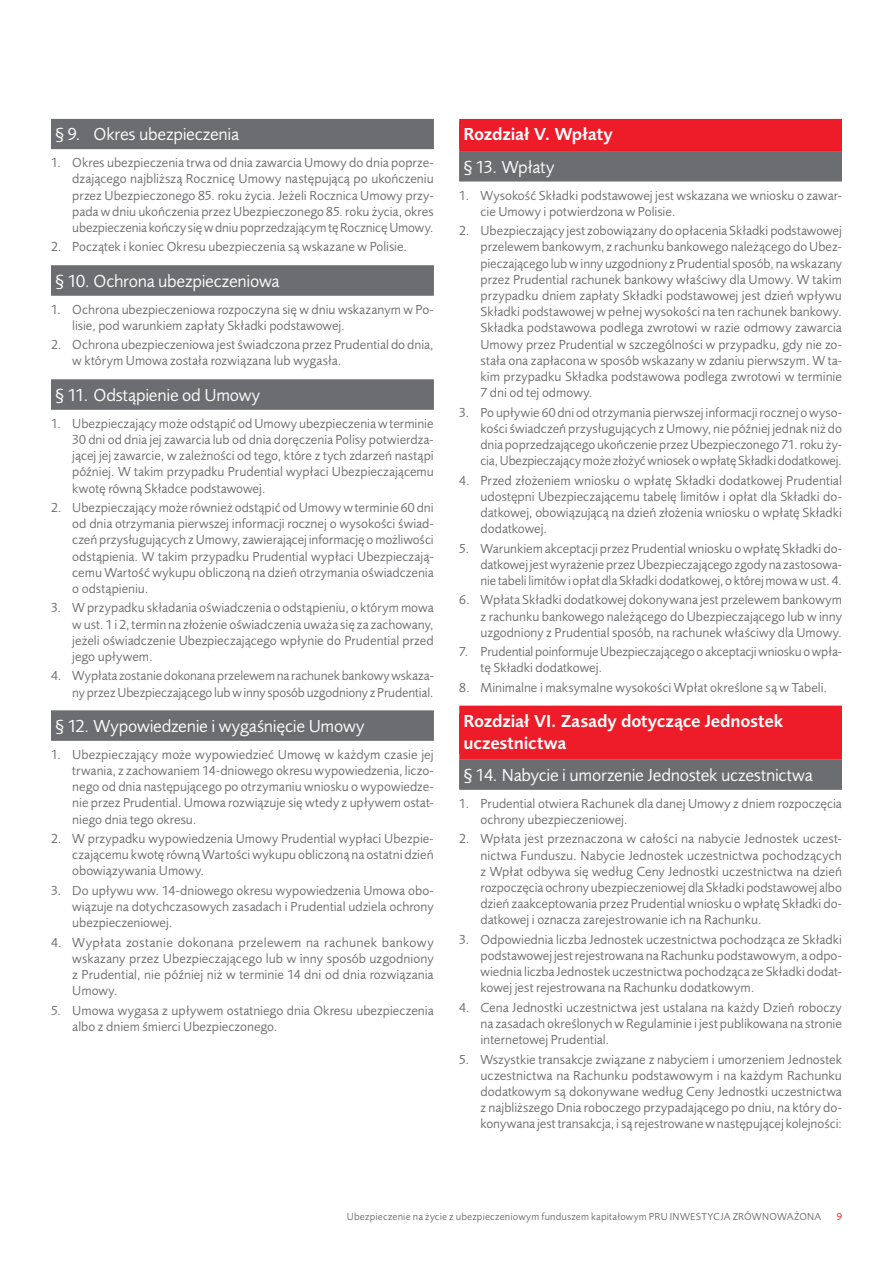
<style>
.page{position:relative;width:893px;height:1263px;background:#fff}
.page>*{position:absolute;margin:0;border:0;box-sizing:border-box;transform-origin:0 0}
.t1{font:18px "Pru Sans OT2";letter-spacing:-.01em;color:#fff}
.Rozdział_czerwony{font:600 18px/21.6px "Pru Sans OT2";letter-spacing:-.01em;color:#fff}
.t2{font:13.5px/16.2px "Pru Sans OT2";color:#6c6d70;text-align:justify}
.t3{font:10.5px "Pru Sans OT2";letter-spacing:.015em;color:#6c6d70}
.t4{font:10.5px "Pru Sans OT2";color:#ee1c28}
</style>
<div class="page">
<div style="left:51px;top:119px;width:383px;height:30px;background:#6c6d70"></div>
<div style="left:51px;top:265px;width:383px;height:30px;background:#8c8d8f"></div>
<div style="left:51px;top:266px;width:383px;height:30px;background:#6c6d70"></div>
<div style="left:51px;top:379px;width:383px;height:30px;background:#939497"></div>
<div style="left:51px;top:380px;width:383px;height:30px;background:#6c6d70"></div>
<div style="left:51px;top:710px;width:383px;height:30px;background:#9d9ea0"></div>
<div style="left:51px;top:711px;width:383px;height:30px;background:#6c6d70"></div>
<div style="left:459px;top:119px;width:383px;height:30px;background:#ee1c28"></div>
<div style="left:459px;top:121px;width:383px;height:30px;background:#ee1c28"></div>
<div style="left:459px;top:151px;width:383px;height:30px;background:#6c6d70"></div>
<div style="left:459px;top:706px;width:383px;height:30px;background:#ee1c28"></div>
<div style="left:459px;top:729px;width:383px;height:30px;background:#ee1c28"></div>
<div style="left:459px;top:759px;width:383px;height:30px;background:#976f74"></div>
<div style="left:459px;top:760px;width:383px;height:30px;background:#6c6d70"></div>
<p class="t1" style="left:55px;top:124px;width:185px">§ 9. Okres ubezpieczenia</p>
<p class="t2" style="left:72px;top:155px;width:363px;text-indent:-21px">1. Okres ubezpieczenia trwa od dnia zawarcia Umowy do dnia poprze&shy;dzającego najbliższą Rocznicę Umowy następującą po ukończeniu przez Ubezpieczonego 85. roku życia. Jeżeli Rocznica Umowy przy&shy;pada w dniu ukończenia przez Ubezpieczonego 85. roku życia, okres ubezpieczenia kończy się w dniu poprzedzającym tę Rocznicę Umowy.</p>
<p class="t2" style="left:51px;top:239px;width:355px">2. Początek i koniec Okresu ubezpieczenia są wskazane w Polisie.</p>
<p class="t1" style="left:55px;top:270px;width:226px">§ 10. Ochrona ubezpieczeniowa</p>
<p class="t2" style="left:72px;top:301px;width:363px;text-indent:-21px">1. Ochrona ubezpieczeniowa rozpoczyna się w dniu wskazanym w Po&shy;lisie, pod warunkiem zapłaty Składki podstawowej.</p>
<p class="t2" style="left:72px;top:337px;width:363px;text-indent:-21px">2. Ochrona ubezpieczeniowa jest świadczona przez Prudential do dnia, w którym Umowa została rozwiązana lub wygasła.</p>
<p class="t1" style="left:55px;top:384px;width:207px">§ 11. Odstąpienie od Umowy</p>
<p class="t2" style="left:72px;top:415px;width:363px;text-indent:-21px">1. Ubezpieczający może odstąpić od Umowy ubezpieczenia w terminie 30 dni od dnia jej zawarcia lub od dnia doręczenia Polisy potwierdza&shy;jącej jej zawarcie, w zależności od tego, które z tych zdarzeń nastąpi później. W takim przypadku Prudential wypłaci Ubezpieczającemu kwotę równą Składce podstawowej.</p>
<p class="t2" style="left:72px;top:499px;width:363px;text-indent:-21px">2. Ubezpieczający może również odstąpić od Umowy w terminie 60 dni od dnia otrzymania pierwszej informacji rocznej o wysokości świad&shy;czeń przysługujących z Umowy, zawierającej informację o możliwości odstąpienia. W takim przypadku Prudential wypłaci Ubezpieczają&shy;cemu Wartość wykupu obliczoną na dzień otrzymania oświadczenia o odstąpieniu.</p>
<p class="t2" style="left:72px;top:600px;width:363px;text-indent:-21px">3. W przypadku składania oświadczenia o odstąpieniu, o którym mowa w ust. 1 i 2, termin na złożenie oświadczenia uważa się za zachowany, jeżeli oświadczenie Ubezpieczającego wpłynie do Prudential przed jego upływem.</p>
<p class="t2" style="left:51px;top:668px;width:384px;text-align:right">4. Wypłata zostanie dokonana przelewem na rachunek bankowy wskaza&shy;ny przez Ubezpieczającego lub w inny sposób uzgodniony z Prudential.</p>
<p class="t1" style="left:55px;top:715px;width:311px">§ 12. Wypowiedzenie i wygaśnięcie Umowy</p>
<p class="t2" style="left:72px;top:746px;width:363px;text-indent:-21px">1. Ubezpieczający może wypowiedzieć Umowę w każdym czasie jej trwania, z zachowaniem 14-dniowego okresu wypowiedzenia, liczo&shy;nego od dnia następującego po otrzymaniu wniosku o wypowiedze&shy;nie przez Prudential. Umowa rozwiązuje się wtedy z upływem ostat&shy;niego dnia tego okresu.</p>
<p class="t2" style="left:72px;top:830px;width:363px;text-indent:-21px">2. W przypadku wypowiedzenia Umowy Prudential wypłaci Ubezpie&shy;czającemu kwotę równą Wartości wykupu obliczoną na ostatni dzień obowiązywania Umowy.</p>
<p class="t2" style="left:72px;top:882px;width:363px;text-indent:-21px">3. Do upływu ww. 14-dniowego okresu wypowiedzenia Umowa obo&shy;wiązuje na dotychczasowych zasadach i Prudential udziela ochrony ubezpieczeniowej.</p>
<p class="t2" style="left:72px;top:934px;width:363px;text-indent:-21px">4. Wypłata zostanie dokonana przelewem na rachunek bankowy wskazany przez Ubezpieczającego lub w inny sposób uzgodniony z Prudential, nie później niż w terminie 14 dni od dnia rozwiązania Umowy.</p>
<p class="t2" style="left:72px;top:1002px;width:363px;text-indent:-21px">5. Umowa wygasa z upływem ostatniego dnia Okresu ubezpieczenia albo z dniem śmierci Ubezpieczonego.</p>
<p class="Rozdział_czerwony" style="left:463px;top:124px;width:151px">Rozdział V. Wpłaty</p>
<p class="t1" style="left:463px;top:156px;width:92px">§ 13. Wpłaty</p>
<p class="t2" style="left:480px;top:187px;width:363px;text-indent:-21px">1. Wysokość Składki podstawowej jest wskazana we wniosku o zawar&shy;cie Umowy i potwierdzona w Polisie.</p>
<p class="t2" style="left:480px;top:222px;width:363px;text-align:left;text-indent:-21px">2. Ubezpieczający jest zobowiązany do opłacenia Składki podstawowej przelewem bankowym, z rachunku bankowego należącego do Ubez&shy;pieczającego lub w inny uzgodniony z Prudential sposób, na wskazany przez Prudential rachunek bankowy właściwy dla Umowy. W takim przypadku dniem zapłaty Składki podstawowej jest dzień wpływu Składki podstawowej w pełnej wysokości na ten rachunek bankowy.<br>Składka podstawowa podlega zwrotowi w razie odmowy zawarcia Umowy przez Prudential w szczególności w przypadku, gdy nie zo&shy;stała ona zapłacona w sposób wskazany w zdaniu pierwszym. W ta&shy;kim przypadku Składka podstawowa podlega zwrotowi w terminie 7 dni od tej odmowy.</p>
<p class="t2" style="left:480px;top:404px;width:363px;text-indent:-21px">3. Po upływie 60 dni od otrzymania pierwszej informacji rocznej o wyso&shy;kości świadczeń przysługujących z Umowy, nie później jednak niż do dnia poprzedzającego ukończenie przez Ubezpieczonego 71. roku ży&shy;cia, Ubezpieczający może złożyć wniosek o wpłatę Składki dodatkowej.</p>
<p class="t2" style="left:480px;top:472px;width:363px;text-indent:-21px">4. Przed złożeniem wniosku o wpłatę Składki dodatkowej Prudential udostępni Ubezpieczającemu tabelę limitów i opłat dla Składki do&shy;datkowej, obowiązującą na dzień złożenia wniosku o wpłatę Składki dodatkowej.</p>
<p class="t2" style="left:480px;top:540px;width:363px;text-indent:-21px">5. Warunkiem akceptacji przez Prudential wniosku o wpłatę Składki do&shy;datkowej jest wyrażenie przez Ubezpieczającego zgody na zastosowa&shy;nie tabeli limitów i opłat dla Składki dodatkowej, o której mowa w ust. 4.</p>
<p class="t2" style="left:480px;top:592px;width:363px;text-indent:-21px">6. Wpłata Składki dodatkowej dokonywana jest przelewem bankowym z rachunku bankowego należącego do Ubezpieczającego lub w inny uzgodniony z Prudential sposób, na rachunek właściwy dla Umowy.</p>
<p class="t2" style="left:480px;top:643px;width:363px;text-indent:-21px">7. Prudential poinformuje Ubezpieczającego o akceptacji wniosku o wpła&shy;tę Składki dodatkowej.</p>
<p class="t2" style="left:459px;top:679px;width:367px">8. Minimalne i maksymalne wysokości Wpłat określone są w Tabeli.</p>
<p class="Rozdział_czerwony" style="left:463px;top:710px;width:321px">Rozdział VI. Zasady dotyczące Jednostek uczestnictwa</p>
<p class="t1" style="left:463px;top:764px;width:351px">§ 14. Nabycie i umorzenie Jednostek uczestnictwa</p>
<p class="t2" style="left:480px;top:795px;width:363px;text-indent:-21px">1. Prudential otwiera Rachunek dla danej Umowy z dniem rozpoczęcia ochrony ubezpieczeniowej.</p>
<p class="t2" style="left:480px;top:831px;width:363px;text-indent:-21px">2. Wpłata jest przeznaczona w całości na nabycie Jednostek uczest&shy;nictwa Funduszu. Nabycie Jednostek uczestnictwa pochodzących z Wpłat odbywa się według Ceny Jednostki uczestnictwa na dzień rozpoczęcia ochrony ubezpieczeniowej dla Składki podstawowej albo dzień zaakceptowania przez Prudential wniosku o wpłatę Składki do&shy;datkowej i oznacza zarejestrowanie ich na Rachunku.</p>
<p class="t2" style="left:480px;top:931px;width:363px;text-indent:-21px">3. Odpowiednia liczba Jednostek uczestnictwa pochodząca ze Składki podstawowej jest rejestrowana na Rachunku podstawowym, a odpo&shy;wiednia liczba Jednostek uczestnictwa pochodząca ze Składki dodat&shy;kowej jest rejestrowana na Rachunku dodatkowym.</p>
<p class="t2" style="left:480px;top:999px;width:363px;text-indent:-21px">4. Cena Jednostki uczestnictwa jest ustalana na każdy Dzień roboczy na zasadach określonych w Regulaminie i jest publikowana na stronie internetowej Prudential.</p>
<p class="t2" style="left:480px;top:1051px;width:363px;text-indent:-21px">5. Wszystkie transakcje związane z nabyciem i umorzeniem Jednostek uczestnictwa na Rachunku podstawowym i na każdym Rachunku dodatkowym są dokonywane według Ceny Jednostki uczestnictwa z najbliższego Dnia roboczego przypadającego po dniu, na który do&shy;konywana jest transakcja, i są rejestrowane w następującej kolejności:</p>
<p class="t3" style="left:347px;top:1211px;width:476px">Ubezpieczenie na życie z ubezpieczeniowym funduszem kapitałowym PRU INWESTYCJA ZRÓWNOWAŻONA</p>
<p class="t4" style="left:837px;top:1211px;width:7px">9</p>
</div>
